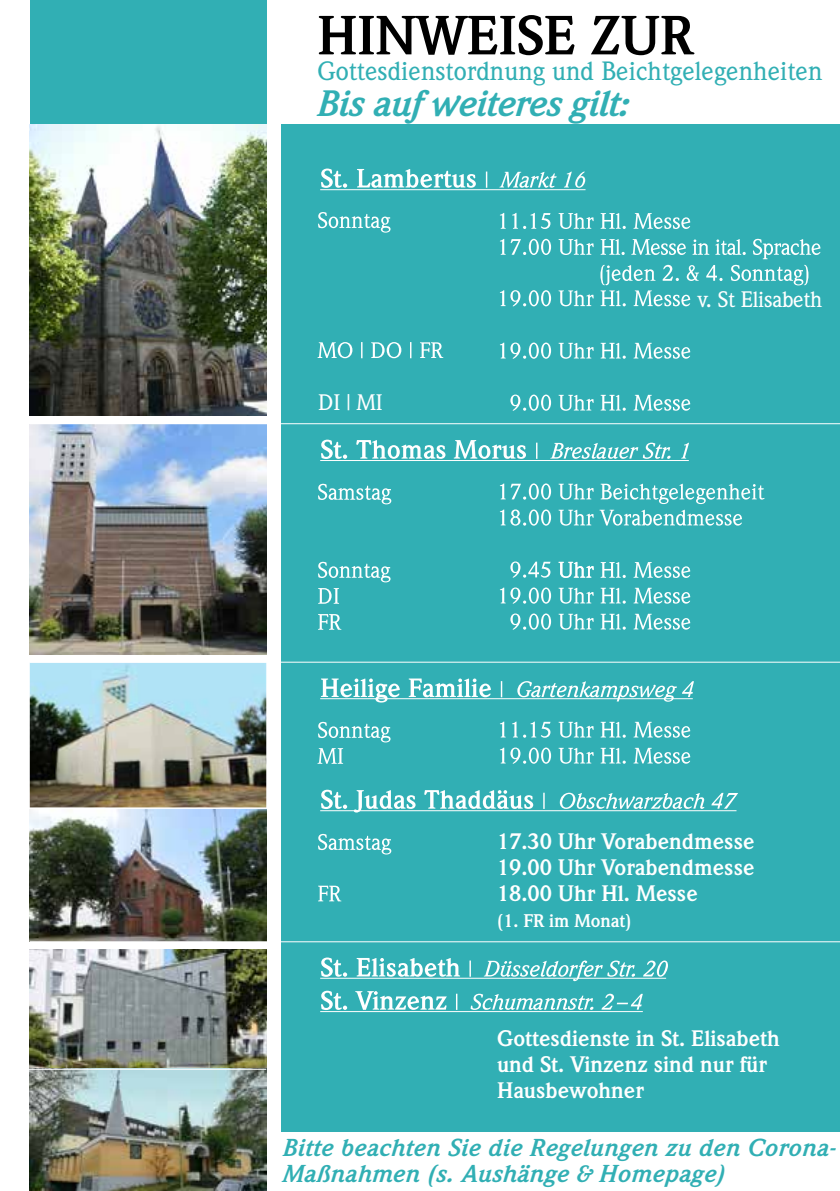
<style>
.page{position:relative;width:840px;height:1191px;background:#fff}
.page>*{position:absolute;margin:0;border:0;box-sizing:border-box;transform-origin:0 0}
.t1{font:700 54px "Weidemann";color:#000}
.t2{font:italic 700 36px "Weidemann";letter-spacing:-.01em;color:#31afb4}
.t3{font:500 26px "Weidemann";color:#31afb4}
.t4{font:italic 700 24px/26px "Weidemann";letter-spacing:.02em;color:#31afb4}
.t5{font:700 22px/26px "Weidemann";color:#fff;text-align:justify}
.t6{font:500 22px "Weidemann";letter-spacing:-.01em;color:#fff}
.t7{font:700 18px "Weidemann";color:#fff}
</style>
<div class="page">
<div style="left:30px;top:0;width:236px;height:236px;background:#31afb4"></div>
<img style="left:30px;top:950px;width:236px;height:241px">
<div style="left:281px;top:125px;width:558px;height:1007px;background:#31afb4"></div>
<img style="left:30px;top:125px;width:236px;height:290px">
<img style="left:30px;top:663px;width:236px;height:144px">
<img style="left:30px;top:424px;width:236px;height:230px">
<img style="left:30px;top:809px;width:236px;height:132px">
<svg style="left:500px;top:747px;width:189px;height:16px"></svg>
<svg style="left:500px;top:721px;width:189px;height:16px"></svg>
<svg style="left:510px;top:613px;width:179px;height:16px"></svg>
<svg style="left:500px;top:587px;width:189px;height:16px"></svg>
<svg style="left:499px;top:483px;width:265px;height:42px"></svg>
<svg style="left:510px;top:394px;width:179px;height:17px"></svg>
<svg style="left:500px;top:342px;width:189px;height:17px"></svg>
<svg style="left:499px;top:265px;width:309px;height:41px"></svg>
<svg style="left:500px;top:239px;width:320px;height:20px"></svg>
<svg style="left:318px;top:885px;width:23px;height:16px"></svg>
<svg style="left:318px;top:834px;width:73px;height:20px"></svg>
<svg style="left:317px;top:748px;width:26px;height:16px"></svg>
<svg style="left:318px;top:722px;width:72px;height:20px"></svg>
<svg style="left:318px;top:614px;width:23px;height:16px"></svg>
<svg style="left:318px;top:588px;width:21px;height:16px"></svg>
<svg style="left:318px;top:562px;width:72px;height:20px"></svg>
<svg style="left:318px;top:484px;width:73px;height:20px"></svg>
<svg style="left:317px;top:342px;width:126px;height:16px"></svg>
<svg style="left:318px;top:212px;width:72px;height:21px"></svg>
<svg style="left:321px;top:168px;width:264px;height:20px"></svg>
<svg style="left:321px;top:439px;width:367px;height:20px"></svg>
<svg style="left:321px;top:789px;width:416px;height:23px"></svg>
<hr style="left:30px;top:423px;width:809px;height:1px;background:#fff">
<hr style="left:30px;top:661px;width:809px;height:1px;background:#fff">
<svg style="left:321px;top:678px;width:372px;height:24px"></svg>
<hr style="left:30px;top:941px;width:809px;height:1px;background:#fff">
<hr style="left:320px;top:189px;width:265px;height:1px;background:#fff">
<hr style="left:320px;top:460px;width:368px;height:1px;background:#fff">
<hr style="left:320px;top:698px;width:372px;height:1px;background:#fff">
<hr style="left:320px;top:810px;width:416px;height:1px;background:#fff">
<hr style="left:320px;top:977px;width:345px;height:1px;background:#fff">
<hr style="left:320px;top:1011px;width:322px;height:1px;background:#fff">
<hr style="left:0;top:1068px;width:266px;height:1px;background:#fff">
<svg style="left:321px;top:957px;width:346px;height:24px"></svg>
<svg style="left:321px;top:990px;width:321px;height:20px"></svg>
<svg style="left:500px;top:213px;width:189px;height:16px"></svg>
<svg style="left:510px;top:561px;width:179px;height:17px"></svg>
<h1 class="t1" style="left:317px;top:4px;width:377px">HINWEISE ZUR</h1>
<p class="t3" style="left:317px;top:56px;width:506px">Gottesdienstordnung und Beichtgelegenheiten</p>
<h2 class="t2" style="left:315px;top:82px;width:313px">Bis auf weiteres gilt:</h2>
<p class="t6" style="left:318px;top:389px;width:66px">DI | MI</p>
<p class="t6" style="left:697px;top:286px;width:126px">v. St Elisabeth</p>
<p class="t5" style="left:496px;top:828px;width:259px">17.30 Uhr Vorabendmesse 19.00 Uhr Vorabendmesse 18.00 Uhr Hl. Messe</p>
<p class="t7" style="left:496px;top:910px;width:136px">(1. FR im Monat)</p>
<p class="t5" style="left:496px;top:1026px;width:284px;text-align:left">Gottesdienste in St. Elisabeth und St. Vinzenz sind nur für<br>Hausbewohner</p>
<p class="t4" style="left:281px;top:1134px;width:556px">Bitte beachten Sie die Regelungen zu den Corona-<br>Maßnahmen (s. Aushänge &amp; Homepage)</p>
</div>
